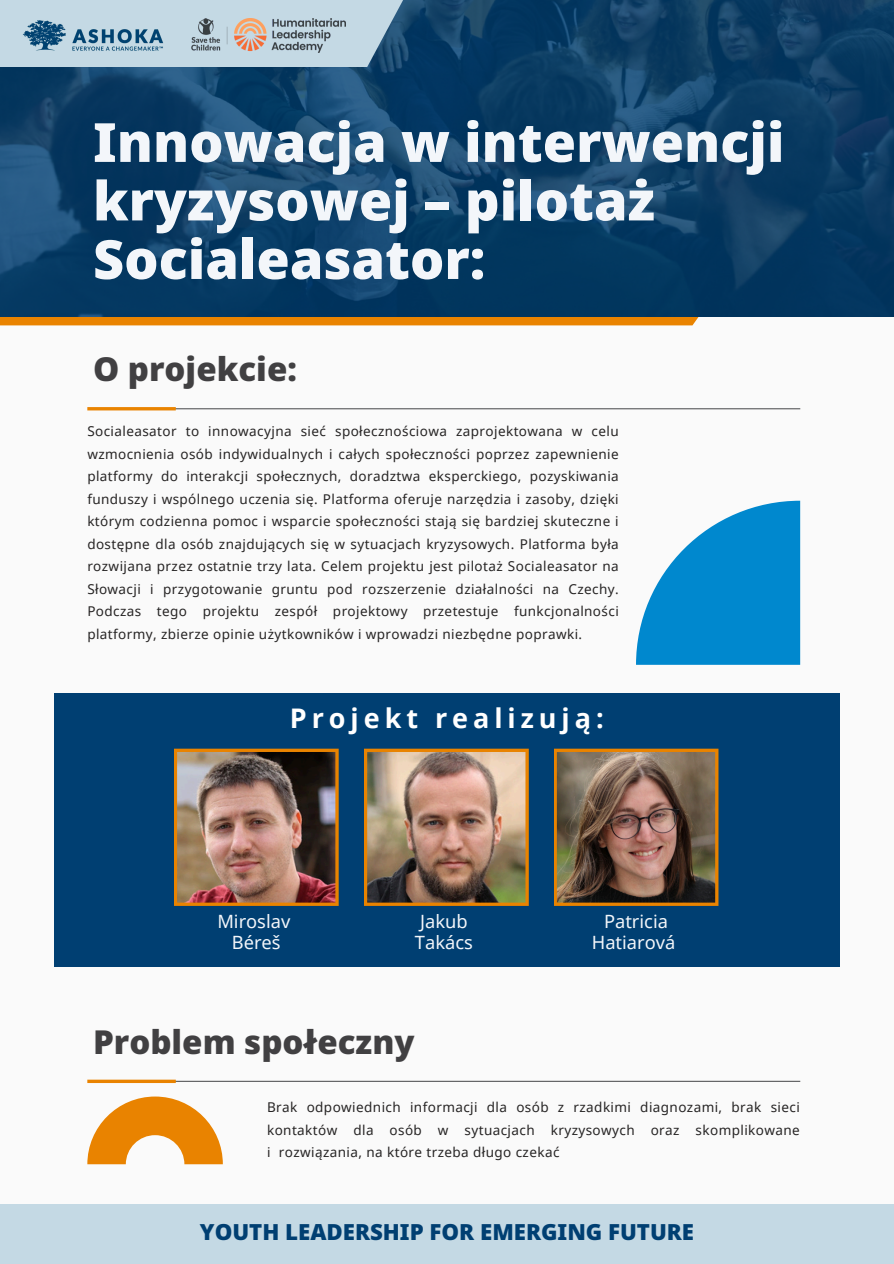
<style>
.page{position:relative;width:894px;height:1264px;background:#fff}
.page>*{position:absolute;margin:0;border:0;box-sizing:border-box;transform-origin:0 0}
.t1{font:900 54px/58.5px "Noto Sans";color:#f3f6fa}
.t2{font:900 33px "Noto Sans";color:#414042}
.t3{font:700 27px "Noto Sans";letter-spacing:.185em;color:#fff}
.t4{font:900 22.2px "Noto Sans";color:#003f72}
.t5{font:18.3px/21.3px "Noto Sans";color:#f3f6fa;text-align:center}
.t6{font:13.5px/22.5px "Noto Sans";letter-spacing:.03em;color:#262424;text-align:justify}
</style>
<div class="page">
<div style="left:0;top:0;width:893px;height:1263px;background:#fafafa"></div>
<hr style="left:89px;top:408px;width:711px;height:1px;background:#58595b">
<hr style="left:87px;top:407px;width:89px;height:3px;background:#e98300">
<div style="left:54px;top:693px;width:785px;height:274px;background:#003f72"></div>
<img style="left:554px;top:748px;width:164px;height:157px">
<img style="left:174px;top:748px;width:164px;height:157px">
<img style="left:364px;top:748px;width:164px;height:157px">
<svg style="left:0;top:316px;width:893px;height:9px;fill:#e98300"></svg>
<svg style="left:0;top:0;width:893px;height:316px;fill:#073961"></svg>
<svg style="left:0;top:0;width:446px;height:67px;fill:#c4d9e4"></svg>
<img style="left:191px;top:19px;width:154px;height:34px">
<img style="left:22px;top:19px;width:143px;height:34px">
<div style="left:0;top:1204px;width:893px;height:59px;background:#c4d9e4"></div>
<svg style="left:636px;top:500px;width:164px;height:164px"></svg>
<hr style="left:89px;top:1080px;width:711px;height:1px;background:#58595b">
<svg style="left:87px;top:1079px;width:89px;height:4px"></svg>
<svg style="left:87px;top:1096px;width:135px;height:68px"></svg>
<p class="t1" style="left:93px;top:112px;width:692px">Innowacja w interwencji kryzysowej – pilotaż<br>Socialeasator:</p>
<p class="t2" style="left:93px;top:346px;width:205px">O projekcie:</p>
<h3 class="t6" style="left:87px;top:420px;width:533px">Socialeasator to innowacyjna sieć społecznościowa zaprojektowana w celu wzmocnienia osób indywidualnych i całych społeczności poprzez zapewnienie platformy do interakcji społecznych, doradztwa eksperckiego, pozyskiwania funduszy i wspólnego uczenia się. Platforma oferuje narzędzia i zasoby, dzięki którym codzienna pomoc i wsparcie społeczności stają się bardziej skuteczne i dostępne dla osób znajdujących się w sytuacjach kryzysowych. Platforma była rozwijana przez ostatnie trzy lata. Celem projektu jest pilotaż Socialeasator na Słowacji i przygotowanie gruntu pod rozszerzenie działalności na Czechy.<br>Podczas tego projektu zespół projektowy przetestuje funkcjonalności platformy, zbierze opinie użytkowników i wprowadzi niezbędne poprawki.</h3>
<h5 class="t3" style="left:290px;top:699px;width:315px">Projekt realizują:</h5>
<p class="t5" style="left:217px;top:910px;width:74px">Miroslav</p>
<p class="t5" style="left:232px;top:931px;width:50px">Béreš</p>
<h5 class="t5" style="left:420px;top:910px;width:49px">Jakub</h5>
<p class="t5" style="left:415px;top:931px;width:59px">Takács</p>
<h2 class="t2" style="left:93px;top:1018px;width:323px">Problem społeczny</h2>
<p class="t5" style="left:591px;top:910px;width:85px">Patricia<br>Hatiarová</p>
<p class="t6" style="left:267px;top:1095px;width:534px">Brak odpowiednich informacji dla osób z rzadkimi diagnozami, brak sieci kontaktów dla osób w sytuacjach kryzysowych oraz skomplikowane i rozwiązania, na które trzeba długo czekać</p>
<p class="t4" style="left:200px;top:1216px;width:495px">YOUTH LEADERSHIP FOR EMERGING FUTURE</p>
</div>
